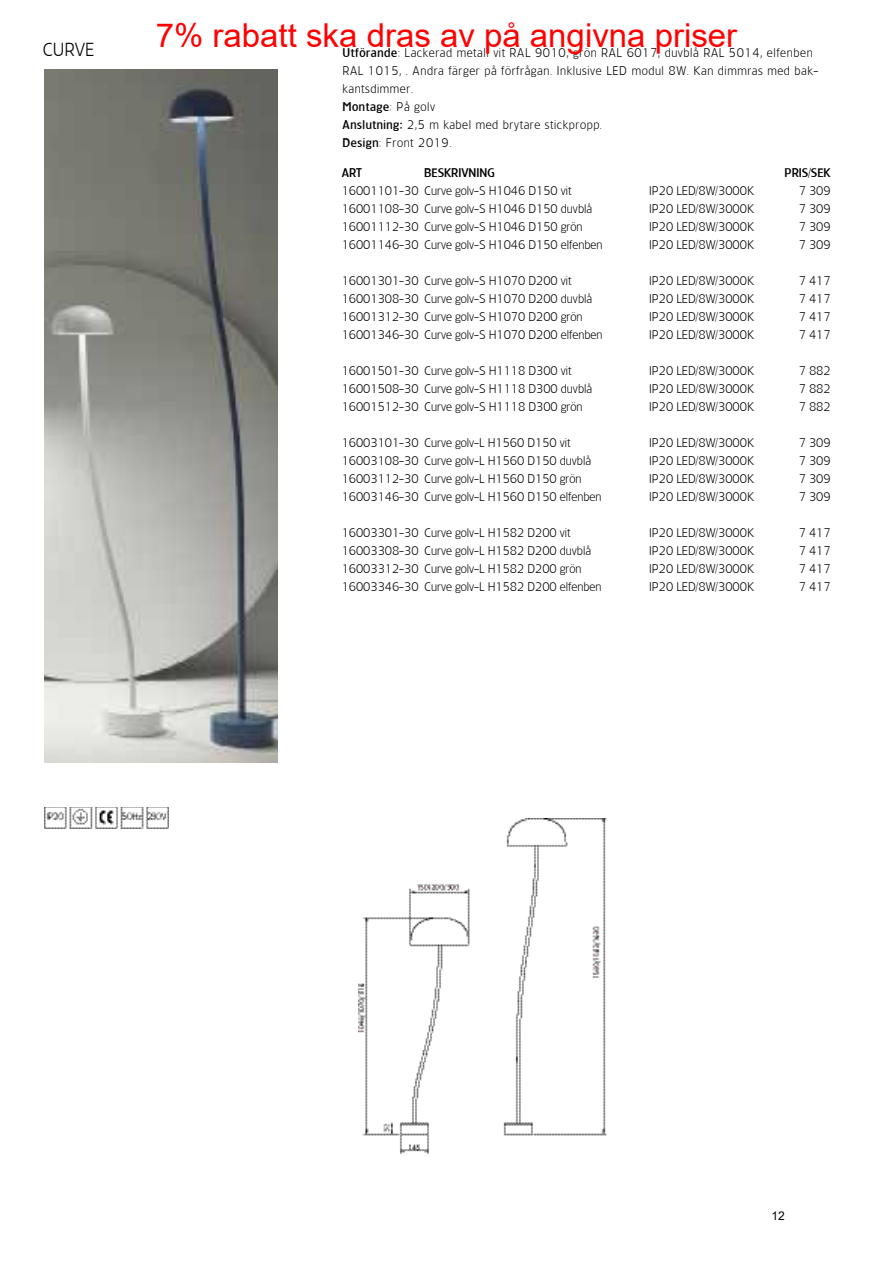
<style>
.page{position:relative;width:893px;height:1263px;background:#fff}
.page>*{position:absolute;margin:0;border:0;box-sizing:border-box;transform-origin:0 0}
.t1{font:33px "Arial";color:#f00}
.t2{font:300 18px "TF Forever";color:#000}
.t3{font:300 12px "TF Forever";color:#000}
.t4{font:300 12px/18px "TF Forever";letter-spacing:.05em;color:#000}
.t5{font:500 12px "TF Forever";color:#000}
.t6{font:12px "Arial";color:#000}
.s1{font-weight:500}
</style>
<div class="page">
<img style="left:44px;top:69px;width:233px;height:694px">
<img style="left:358px;top:819px;width:249px;height:334px">
<img style="left:44px;top:807px;width:125px;height:22px">
<h1 class="t1" style="left:156px;top:13px;width:583px">7% rabatt ska dras av på angivna priser</h1>
<h2 class="t2" style="left:43px;top:39px;width:53px">CURVE</h2>
<p class="t4" style="left:342px;top:44px;width:477px"><span class="s1">Utförande</span>: Lackerad metall vit RAL 9010, grön RAL 6017, duvblå RAL 5014, elfenben RAL 1015, . Andra färger på förfrågan. Inklusive LED modul 8W. Kan dimmras med bak&shy;kantsdimmer.<br><span class="s1">Montage</span>: På golv<br><span class="s1">Anslutning:</span> 2,5 m kabel med brytare stickpropp.<br><span class="s1">Design</span>: Front 2019.</p>
<p class="t5" style="left:342px;top:165px;width:22px">ART</p>
<p class="t5" style="left:424px;top:165px;width:72px">BESKRIVNING</p>
<p class="t5" style="left:784px;top:165px;width:48px">PRIS/SEK</p>
<p class="t3" style="left:342px;top:184px;width:231px">16001101-30 Curve golv-S H1046 D150 vit</p>
<p class="t3" style="left:649px;top:184px;width:106px">IP20 LED/8W/3000K</p>
<p class="t3" style="left:799px;top:184px;width:33px">7 309</p>
<p class="t3" style="left:342px;top:202px;width:252px">16001108-30 Curve golv-S H1046 D150 duvblå</p>
<p class="t3" style="left:649px;top:202px;width:106px">IP20 LED/8W/3000K</p>
<p class="t3" style="left:799px;top:202px;width:33px">7 309</p>
<p class="t3" style="left:342px;top:220px;width:242px">16001112-30 Curve golv-S H1046 D150 grön</p>
<p class="t3" style="left:649px;top:220px;width:106px">IP20 LED/8W/3000K</p>
<p class="t3" style="left:799px;top:220px;width:33px">7 309</p>
<p class="t3" style="left:342px;top:238px;width:262px">16001146-30 Curve golv-S H1046 D150 elfenben</p>
<p class="t3" style="left:649px;top:238px;width:106px">IP20 LED/8W/3000K</p>
<p class="t3" style="left:799px;top:238px;width:33px">7 309</p>
<p class="t3" style="left:342px;top:274px;width:231px">16001301-30 Curve golv-S H1070 D200 vit</p>
<p class="t3" style="left:649px;top:274px;width:106px">IP20 LED/8W/3000K</p>
<p class="t3" style="left:799px;top:274px;width:33px">7 417</p>
<p class="t3" style="left:342px;top:292px;width:252px">16001308-30 Curve golv-S H1070 D200 duvblå</p>
<p class="t3" style="left:649px;top:292px;width:106px">IP20 LED/8W/3000K</p>
<p class="t3" style="left:799px;top:292px;width:33px">7 417</p>
<p class="t3" style="left:342px;top:310px;width:242px">16001312-30 Curve golv-S H1070 D200 grön</p>
<p class="t3" style="left:649px;top:310px;width:106px">IP20 LED/8W/3000K</p>
<p class="t3" style="left:799px;top:310px;width:33px">7 417</p>
<p class="t3" style="left:342px;top:328px;width:262px">16001346-30 Curve golv-S H1070 D200 elfenben</p>
<p class="t3" style="left:649px;top:328px;width:106px">IP20 LED/8W/3000K</p>
<p class="t3" style="left:799px;top:328px;width:33px">7 417</p>
<p class="t3" style="left:342px;top:364px;width:231px">16001501-30 Curve golv-S H1118 D300 vit</p>
<p class="t3" style="left:649px;top:364px;width:106px">IP20 LED/8W/3000K</p>
<p class="t3" style="left:799px;top:364px;width:33px">7 882</p>
<p class="t3" style="left:342px;top:382px;width:252px">16001508-30 Curve golv-S H1118 D300 duvblå</p>
<p class="t3" style="left:649px;top:382px;width:106px">IP20 LED/8W/3000K</p>
<p class="t3" style="left:799px;top:382px;width:33px">7 882</p>
<p class="t3" style="left:342px;top:400px;width:242px">16001512-30 Curve golv-S H1118 D300 grön</p>
<p class="t3" style="left:649px;top:400px;width:106px">IP20 LED/8W/3000K</p>
<p class="t3" style="left:799px;top:400px;width:33px">7 882</p>
<p class="t3" style="left:342px;top:436px;width:230px">16003101-30 Curve golv-L H1560 D150 vit</p>
<p class="t3" style="left:649px;top:436px;width:106px">IP20 LED/8W/3000K</p>
<p class="t3" style="left:799px;top:436px;width:33px">7 309</p>
<p class="t3" style="left:342px;top:454px;width:251px">16003108-30 Curve golv-L H1560 D150 duvblå</p>
<p class="t3" style="left:649px;top:454px;width:106px">IP20 LED/8W/3000K</p>
<p class="t3" style="left:799px;top:454px;width:33px">7 309</p>
<p class="t3" style="left:342px;top:472px;width:241px">16003112-30 Curve golv-L H1560 D150 grön</p>
<p class="t3" style="left:649px;top:472px;width:106px">IP20 LED/8W/3000K</p>
<p class="t3" style="left:799px;top:472px;width:33px">7 309</p>
<p class="t3" style="left:342px;top:490px;width:261px">16003146-30 Curve golv-L H1560 D150 elfenben</p>
<p class="t3" style="left:649px;top:490px;width:106px">IP20 LED/8W/3000K</p>
<p class="t3" style="left:799px;top:490px;width:33px">7 309</p>
<p class="t3" style="left:342px;top:526px;width:230px">16003301-30 Curve golv-L H1582 D200 vit</p>
<p class="t3" style="left:649px;top:526px;width:106px">IP20 LED/8W/3000K</p>
<p class="t3" style="left:799px;top:526px;width:33px">7 417</p>
<p class="t3" style="left:342px;top:544px;width:251px">16003308-30 Curve golv-L H1582 D200 duvblå</p>
<p class="t3" style="left:649px;top:544px;width:106px">IP20 LED/8W/3000K</p>
<p class="t3" style="left:799px;top:544px;width:33px">7 417</p>
<p class="t3" style="left:342px;top:562px;width:241px">16003312-30 Curve golv-L H1582 D200 grön</p>
<p class="t3" style="left:649px;top:562px;width:106px">IP20 LED/8W/3000K</p>
<p class="t3" style="left:799px;top:562px;width:33px">7 417</p>
<p class="t3" style="left:342px;top:580px;width:261px">16003346-30 Curve golv-L H1582 D200 elfenben</p>
<p class="t3" style="left:649px;top:580px;width:106px">IP20 LED/8W/3000K</p>
<p class="t3" style="left:799px;top:580px;width:33px">7 417</p>
<p class="t6" style="left:772px;top:1207px;width:15px">12</p>
</div>
